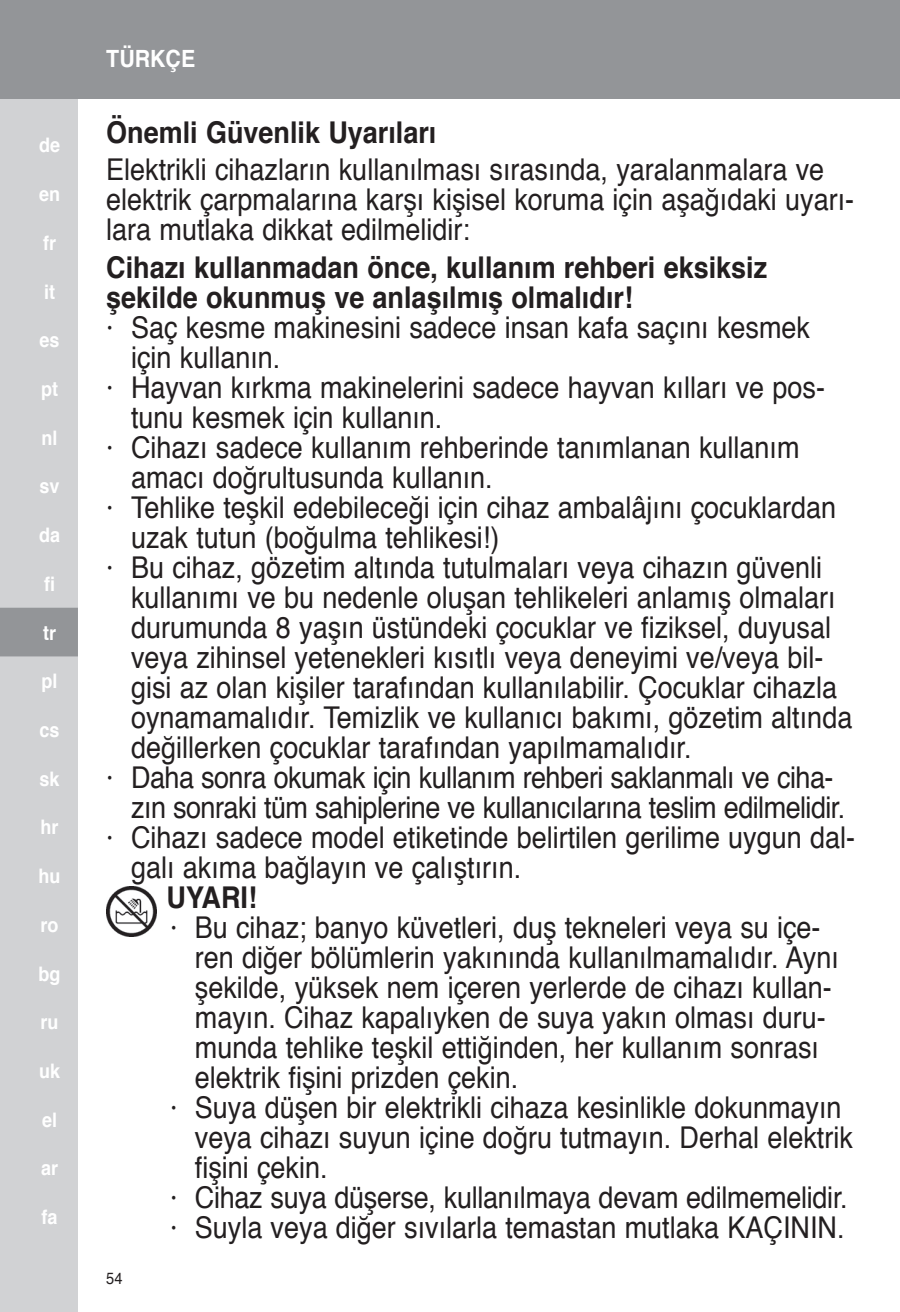
<style>
.page{position:relative;width:900px;height:1312px;background:#fff}
.page>*{position:absolute;margin:0;border:0;box-sizing:border-box;transform-origin:0 0}
.t1{font:30px/30px "Helvetica";color:#231f20;scale:.9 1}
.t2{font:30px "Helvetica";letter-spacing:-.02em;color:#231f20;scale:.9 1}
.t3{font:700 30px/30px "Helvetica";color:#231f20;scale:.9 1}
.t4{font:700 23.75px "Helvetica";color:#fff;scale:.9 1}
.t5{font:700 20px "Helvetica";color:#fff;scale:.9 1}
.t6{font:16.25px "Helvetica";color:#231f20;scale:.9 1}
</style>
<div class="page">
<div style="left:0;top:0;width:78px;height:1311px;background:#d1d2d4"></div>
<div style="left:0;top:0;width:900px;height:99px;background:#939598"></div>
<div style="left:0;top:607px;width:78px;height:49px;background:#939598"></div>
<img style="left:106px;top:886px;width:50px;height:50px">
<p class="t5" style="left:39px;top:129px;width:25px">de</p>
<p class="t5" style="left:39px;top:178px;width:25px">en</p>
<p class="t5" style="left:43px;top:226px;width:16px">fr</p>
<p class="t5" style="left:44px;top:275px;width:14px">it</p>
<p class="t5" style="left:40px;top:324px;width:24px">es</p>
<p class="t5" style="left:41px;top:373px;width:20px">pt</p>
<p class="t5" style="left:42px;top:421px;width:19px">nl</p>
<p class="t5" style="left:40px;top:470px;width:24px">sv</p>
<p class="t5" style="left:39px;top:519px;width:25px">da</p>
<p class="t5" style="left:44px;top:567px;width:14px">fi</p>
<p class="t5" style="left:43px;top:616px;width:16px">tr</p>
<p class="t5" style="left:42px;top:665px;width:19px">pl</p>
<p class="t5" style="left:40px;top:713px;width:24px">cs</p>
<p class="t5" style="left:40px;top:762px;width:24px">sk</p>
<p class="t5" style="left:41px;top:811px;width:22px">hr</p>
<p class="t5" style="left:39px;top:859px;width:26px">hu</p>
<p class="t5" style="left:41px;top:908px;width:22px">ro</p>
<p class="t5" style="left:39px;top:957px;width:26px">bg</p>
<p class="t5" style="left:41px;top:1005px;width:22px">ru</p>
<p class="t5" style="left:39px;top:1054px;width:25px">uk</p>
<p class="t5" style="left:42px;top:1103px;width:18px">el</p>
<p class="t5" style="left:41px;top:1151px;width:20px">ar</p>
<p class="t5" style="left:42px;top:1200px;width:19px">fa</p>
<p class="t4" style="left:106px;top:40px;width:100px">TÜRKÇE</p>
<p class="t3" style="left:106px;top:118px;width:368px">Önemli Güvenlik Uyarıları</p>
<p class="t1" style="left:106px;top:155px;width:833px">Elektrikli cihazların kullanılması sırasında, yaralanmalara ve elektrik çarpmalarına karşı kişisel koruma için aşağıdaki uyarı&shy;lara mutlaka dikkat edilmelidir:</p>
<p class="t3" style="left:106px;top:252px;width:736px">Cihazı kullanmadan önce, kullanım rehberi eksiksiz şekilde okunmuş ve anlaşılmış olmalıdır!</p>
<p class="t1" style="left:106px;top:313px;width:783px">· Saç kesme makinesini sadece insan kafa saçını kesmek</p>
<p class="t1" style="left:131px;top:343px;width:167px">için kullanın.</p>
<p class="t1" style="left:106px;top:373px;width:800px">· Hayvan kırkma makinelerini sadece hayvan kılları ve pos-</p>
<p class="t1" style="left:131px;top:403px;width:347px">tunu kesmek için kullanın.</p>
<p class="t1" style="left:106px;top:433px;width:772px">· Cihazı sadece kullanım rehberinde tanımlanan kullanım</p>
<p class="t1" style="left:131px;top:463px;width:403px">amacı doğrultusunda kullanın.</p>
<p class="t1" style="left:106px;top:493px;width:813px">· Tehlike teşkil edebileceği için cihaz ambalâjını çocuklardan</p>
<p class="t1" style="left:131px;top:523px;width:411px">uzak tutun (boğulma tehlikesi!)</p>
<p class="t1" style="left:106px;top:553px;width:797px">· Bu cihaz, gözetim altında tutulmaları veya cihazın güvenli</p>
<p class="t1" style="left:131px;top:583px;width:784px">kullanımı ve bu nedenle oluşan tehlikeleri anlamış olmaları</p>
<p class="t1" style="left:131px;top:613px;width:779px">durumunda 8 yaşın üstündeki çocuklar ve fiziksel, duyusal</p>
<p class="t1" style="left:131px;top:643px;width:771px">veya zihinsel yetenekleri kısıtlı veya deneyimi ve/veya bil-</p>
<p class="t1" style="left:131px;top:673px;width:786px">gisi az olan kişiler tarafından kullanılabilir. Çocuklar cihazla</p>
<p class="t1" style="left:131px;top:703px;width:803px">oynamamalıdır. Temizlik ve kullanıcı bakımı, gözetim altında</p>
<p class="t1" style="left:131px;top:733px;width:624px">değillerken çocuklar tarafından yapılmamalıdır.</p>
<p class="t2" style="left:106px;top:754px;width:809px">· Daha sonra okumak için kullanım rehberi saklanmalı ve ciha-</p>
<p class="t2" style="left:131px;top:784px;width:795px">zın sonraki tüm sahiplerine ve kullanıcılarına teslim edilmelidir.</p>
<p class="t1" style="left:106px;top:823px;width:833px">· Cihazı sadece model etiketinde belirtilen gerilime uygun dal-</p>
<p class="t1" style="left:131px;top:853px;width:435px">galı akıma bağlayın ve çalıştırın.</p>
<p class="t3" style="left:167px;top:882px;width:102px">UYARI!</p>
<p class="t1" style="left:170px;top:913px;width:724px">· Bu cihaz; banyo küvetleri, duş tekneleri veya su içe-</p>
<p class="t1" style="left:195px;top:943px;width:717px">ren diğer bölümlerin yakınında kullanılmamalıdır. Aynı</p>
<p class="t1" style="left:195px;top:973px;width:709px">şekilde, yüksek nem içeren yerlerde de cihazı kullan-</p>
<p class="t1" style="left:195px;top:1003px;width:703px">mayın. Cihaz kapalıyken de suya yakın olması duru-</p>
<p class="t1" style="left:195px;top:1033px;width:695px">munda tehlike teşkil ettiğinden, her kullanım sonrası</p>
<p class="t1" style="left:195px;top:1063px;width:361px">elektrik fişini prizden çekin.</p>
<p class="t1" style="left:170px;top:1093px;width:748px">· Suya düşen bir elektrikli cihaza kesinlikle dokunmayın</p>
<p class="t1" style="left:195px;top:1123px;width:733px">veya cihazı suyun içine doğru tutmayın. Derhal elektrik</p>
<p class="t1" style="left:195px;top:1153px;width:149px">fişini çekin.</p>
<p class="t1" style="left:170px;top:1183px;width:755px">· Cihaz suya düşerse, kullanılmaya devam edilmemelidir.</p>
<p class="t1" style="left:170px;top:1213px;width:751px">· Suyla veya diğer sıvılarla temastan mutlaka KAÇININ.</p>
<p class="t6" style="left:106px;top:1264px;width:20px">54</p>
</div>
